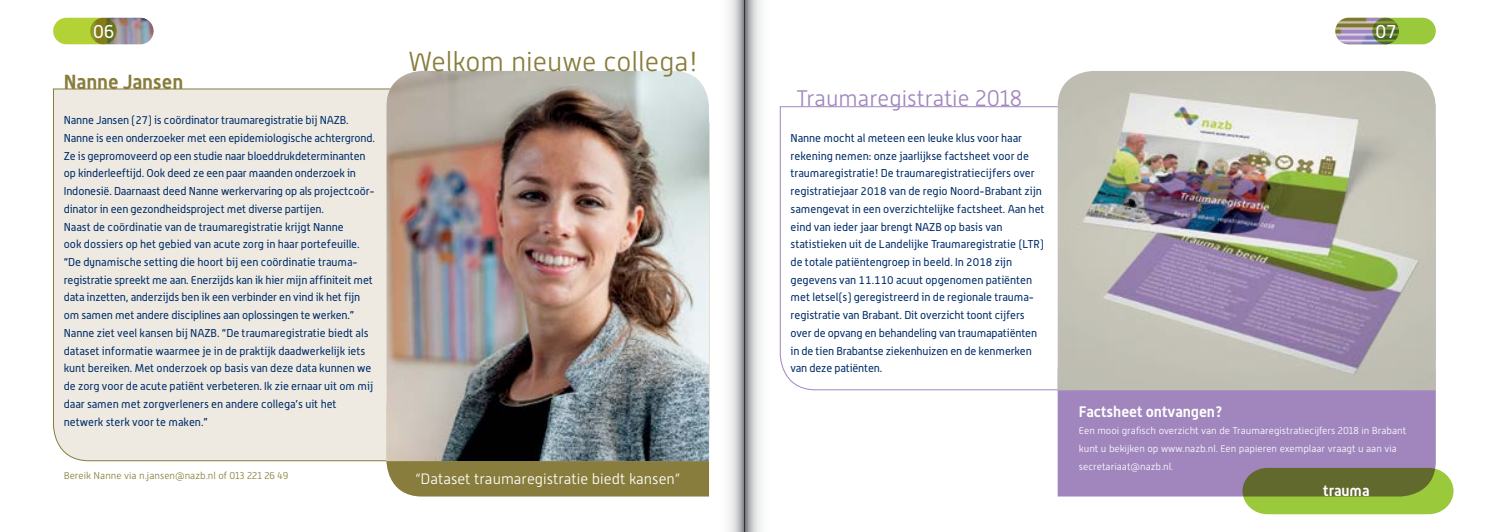
<style>
.page{position:relative;width:1489px;height:532px;background:#fff}
.page>*{position:absolute;margin:0;border:0;box-sizing:border-box;transform-origin:0 0}
.t1{font:300 27.5px "Alwyn New";color:#887d3c}
.t2{font:300 22.5px "Alwyn New";color:#a186be}
.t3{font:700 20px "Alwyn";color:#887d3c}
.t4{font:18.75px "Alwyn";color:#fff}
.t5{font:300 15px "Alwyn New";color:#fff}
.t6{font:700 15px "Alwyn";color:#fff}
.t7{font:11.25px/17.8px "Alwyn";color:#002d6a}
.t8{font:300 10px/17.8px "Alwyn New";color:#fff}
.t9{font:300 10px "Alwyn New";color:#887d3c}
</style>
<div class="page">
<svg style="left:1426px;top:18px;width:9px;height:26px"></svg>
<div style="left:1372px;top:18px;width:63px;height:26px;background:#9aca3c;border-radius:13px"></div>
<img style="left:1335px;top:18px;width:63px;height:26px">
<div style="left:53px;top:18px;width:64px;height:26px;background:#b3d235;border-radius:13px"></div>
<img style="left:90px;top:18px;width:64px;height:26px">
<div style="left:53px;top:88px;width:333px;height:373px;background:#eeeae1"></div>
<div style="left:386px;top:461px;width:323px;height:35px;background:#887d3c"></div>
<img style="left:386px;top:71px;width:323px;height:390px">
<svg style="left:780px;top:106px;width:277px;height:284px"></svg>
<div style="left:1057px;top:390px;width:378px;height:106px;background:#a186be"></div>
<img style="left:1057px;top:71px;width:378px;height:319px">
<svg style="left:1242px;top:467px;width:211px;height:47px;background:#80973e"></svg>
<svg style="left:744px;top:0;width:36px;height:531px"></svg>
<svg style="left:709px;top:0;width:35px;height:531px"></svg>
<h3 class="t4" style="left:93px;top:20px;width:23px">06</h3>
<h3 class="t4" style="left:1375px;top:20px;width:23px">07</h3>
<h3 class="t3" style="left:64px;top:69px;width:121px">Nanne Jansen</h3>
<p class="t7" style="left:64px;top:111px;width:313px">Nanne Jansen (27) is coördinator traumaregistratie bij NAZB.<br>Nanne is een onderzoeker met een epidemiologische achtergrond.<br>Ze is gepromoveerd op een studie naar bloeddrukdeterminanten op kinderleeftijd. Ook deed ze een paar maanden onderzoek in Indonesië. Daarnaast deed Nanne werkervaring op als projectcoör&shy;dinator in een gezondheidsproject met diverse partijen.<br>Naast de coördinatie van de traumaregistratie krijgt Nanne<br>ook dossiers op het gebied van acute zorg in haar portefeuille. “De dynamische setting die hoort bij een coördinatie trauma&shy;registratie spreekt me aan. Enerzijds kan ik hier mijn affiniteit met data inzetten, anderzijds ben ik een verbinder en vind ik het fijn om samen met andere disciplines aan oplossingen te werken.” Nanne ziet veel kansen bij NAZB. “De traumaregistratie biedt als dataset informatie waarmee je in de praktijk daadwerkelijk iets kunt bereiken. Met onderzoek op basis van deze data kunnen we de zorg voor de acute patiënt verbeteren. Ik zie ernaar uit om mij daar samen met zorgverleners en andere collega’s uit het netwerk sterk voor te maken.”</p>
<p class="t9" style="left:64px;top:469px;width:226px">Bereik Nanne via n.jansen@nazb.nl of 013 221 26 49</p>
<h1 class="t1" style="left:408px;top:46px;width:291px">Welkom nieuwe collega!</h1>
<h3 class="t5" style="left:415px;top:470px;width:267px">“Dataset traumaregistratie biedt kansen”</h3>
<h2 class="t2" style="left:796px;top:86px;width:227px">Traumaregistratie 2018</h2>
<p class="t7" style="left:790px;top:129px;width:255px">Nanne mocht al meteen een leuke klus voor haar rekening nemen: onze jaarlijkse factsheet voor de traumaregistratie! De traumaregistratiecijfers over registratiejaar 2018 van de regio Noord-Brabant zijn samengevat in een overzichtelijke factsheet. Aan het eind van ieder jaar brengt NAZB op basis van statistieken uit de Landelijke Traumaregistratie (LTR) de totale patiëntengroep in beeld. In 2018 zijn gegevens van 11.110 acuut opgenomen patiënten met letsel(s) geregistreerd in de regionale trauma&shy;registratie van Brabant. Dit overzicht toont cijfers over de opvang en behandeling van traumapatiënten in de tien Brabantse ziekenhuizen en de kenmerken van deze patiënten.</p>
<h3 class="t6" style="left:1078px;top:402px;width:146px">Factsheet ontvangen?</h3>
<p class="t8" style="left:1078px;top:422px;width:329px">Een mooi grafisch overzicht van de Traumaregistratiecijfers 2018 in Brabant kunt u bekijken op www.nazb.nl. Een papieren exemplaar vraagt u aan via secretariaat@nazb.nl.</p>
<h3 class="t6" style="left:1322px;top:481px;width:48px">trauma</h3>
</div>
